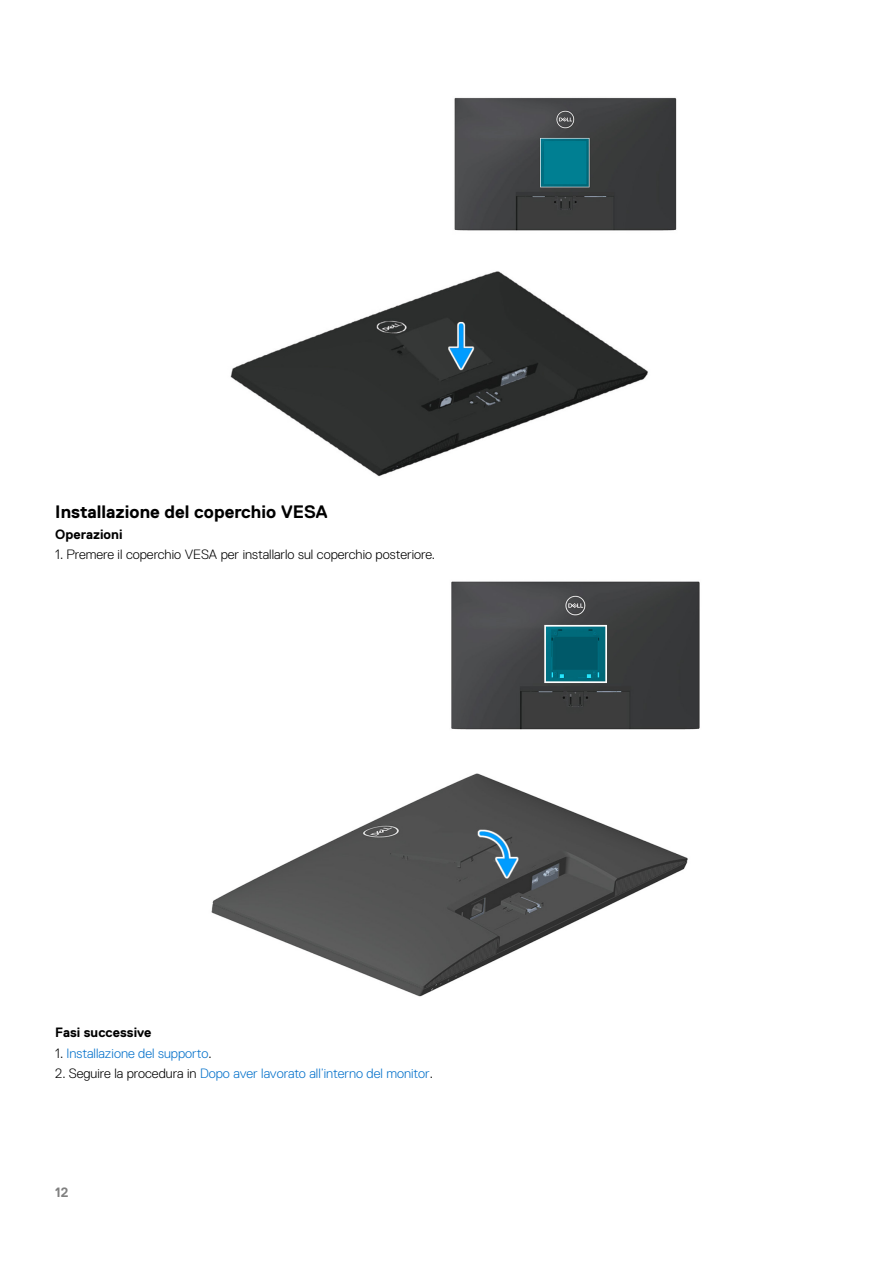
<style>
.page{position:relative;width:893px;height:1263px;background:#fff}
.page>*{position:absolute;margin:0;border:0;box-sizing:border-box;transform-origin:0 0}
.Head3{font:700 18px "Dell Replica";color:#000}
.Paragraph{font:300 13.5px "Dell Replica";color:#0672cb}
.Paragraph-2{font:300 13.5px "Dell Replica";color:#000}
.Paragraph-3{font:700 13.5px "Dell Replica";color:#000}
.t1{font:700 13.5px "Dell Replica";color:#808080}
.s1{color:#000}
</style>
<div class="page">
<img style="left:230px;top:97px;width:447px;height:380px">
<img style="left:211px;top:581px;width:489px;height:416px">
<h3 class="Head3" style="left:55px;top:502px;width:274px">Installazione del coperchio VESA</h3>
<p class="Paragraph-3" style="left:55px;top:527px;width:69px">Operazioni</p>
<p class="Paragraph-2" style="left:55px;top:547px;width:381px">1. Premere il coperchio VESA per installarlo sul coperchio posteriore.</p>
<p class="Paragraph-3" style="left:55px;top:1025px;width:98px">Fasi successive</p>
<p class="Paragraph" style="left:55px;top:1046px;width:158px"><span class="s1">1.</span> Installazione del supporto<span class="s1">.</span></p>
<p class="Paragraph" style="left:55px;top:1066px;width:379px"><span class="s1">2. Seguire la procedura in</span> Dopo aver lavorato all’interno del monitor<span class="s1">.</span></p>
<p class="t1" style="left:55px;top:1185px;width:15px">12</p>
</div>
